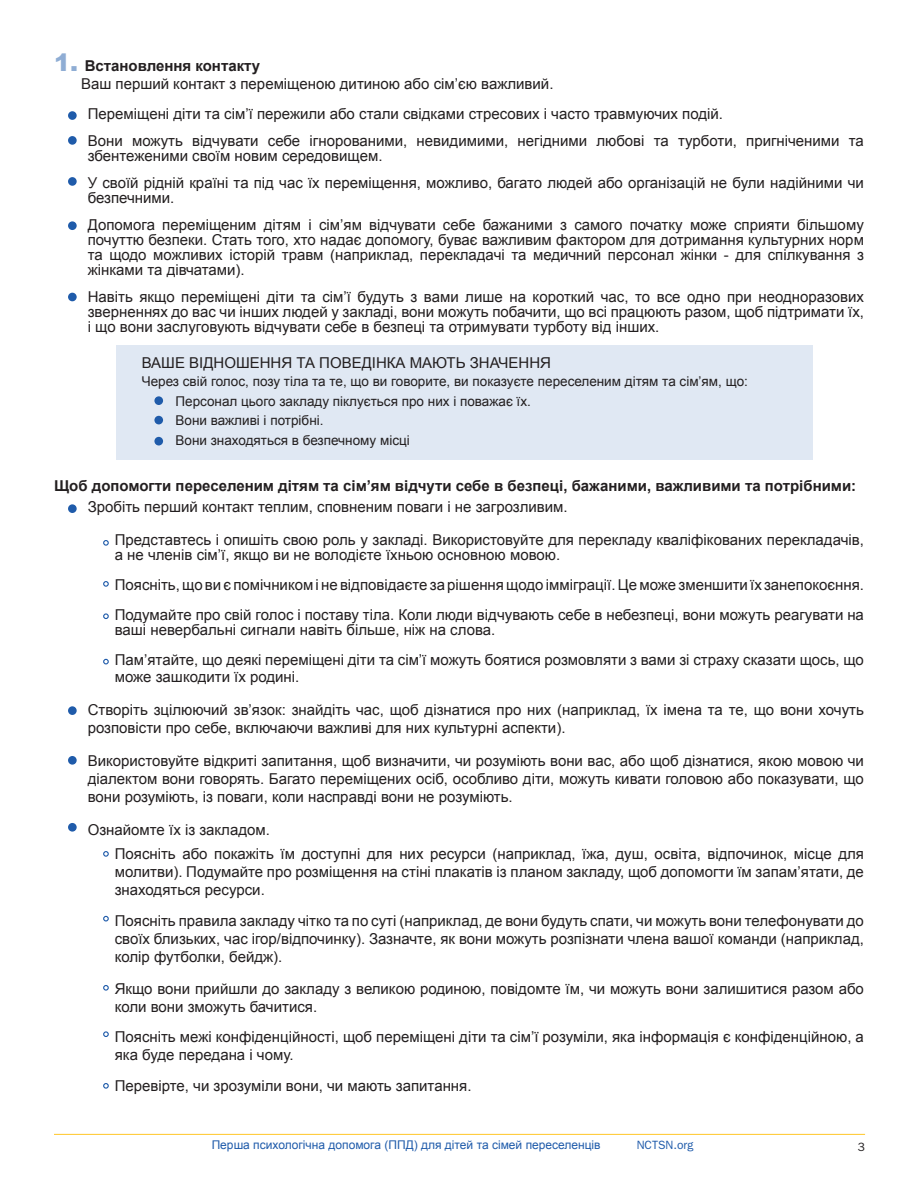
<style>
.page{position:relative;width:918px;height:1188px;background:#fff}
.page>*{position:absolute;margin:0;border:0;box-sizing:border-box;transform-origin:0 0}
.t1{font:15px/15px "Arial";color:#231f20}
.t2{font:700 15px "Arial";color:#231f20}
.t3{font:13.5px "Arial";color:#231f20}
.t4{font:12px "Arial";color:#1f5baa}
.t5{font:12px "ITC Franklin Gothic Std";color:#1f5baa}
.t6{font:12px "ITC Franklin Gothic Std";color:#231f20}
.s1{font-weight:900;font-size:24px;color:#8fadd4}
</style>
<div class="page">
<hr style="left:54px;top:1134px;width:811px;height:1px;background:#ffc727">
<div style="left:117px;top:346px;width:696px;height:114px;background:#e0e8f3"></div>
<svg style="left:103px;top:851px;width:6px;height:6px"></svg>
<svg style="left:103px;top:985px;width:6px;height:6px"></svg>
<svg style="left:103px;top:916px;width:6px;height:6px"></svg>
<svg style="left:103px;top:1031px;width:6px;height:6px"></svg>
<svg style="left:103px;top:1083px;width:6px;height:6px"></svg>
<svg style="left:103px;top:540px;width:6px;height:6px"></svg>
<svg style="left:103px;top:659px;width:6px;height:5px"></svg>
<svg style="left:103px;top:613px;width:6px;height:6px"></svg>
<svg style="left:103px;top:581px;width:6px;height:6px"></svg>
<div style="left:68px;top:221px;width:9px;height:9px;background:#1f5baa;border-radius:50%"></div>
<div style="left:68px;top:293px;width:9px;height:8px;background:#1f5baa;border-radius:50%"></div>
<div style="left:68px;top:504px;width:9px;height:9px;background:#1f5baa;border-radius:50%"></div>
<div style="left:68px;top:756px;width:9px;height:9px;background:#1f5baa;border-radius:50%"></div>
<div style="left:68px;top:823px;width:9px;height:9px;background:#1f5baa;border-radius:50%"></div>
<div style="left:68px;top:706px;width:9px;height:9px;background:#1f5baa;border-radius:50%"></div>
<div style="left:68px;top:177px;width:9px;height:9px;background:#1f5baa;border-radius:50%"></div>
<div style="left:68px;top:136px;width:9px;height:9px;background:#1f5baa;border-radius:50%"></div>
<div style="left:68px;top:111px;width:9px;height:9px;background:#1f5baa;border-radius:50%"></div>
<div style="left:154px;top:396px;width:9px;height:9px;background:#1f5baa;border-radius:50%"></div>
<div style="left:154px;top:437px;width:9px;height:9px;background:#1f5baa;border-radius:50%"></div>
<div style="left:154px;top:416px;width:9px;height:8px;background:#1f5baa;border-radius:50%"></div>
<p class="t2" style="left:54px;top:56px;width:208px"><span class="s1">1.</span> Встановлення контакту</p>
<p class="t1" style="left:81px;top:77px;width:474px">Ваш перший контакт з переміщеною дитиною або сім’єю важливий.</p>
<p class="t1" style="left:88px;top:107px;width:637px">Переміщені діти та сім’ї пережили або стали свідками стресових і часто травмуючих подій.</p>
<p class="t1" style="left:88px;top:134px;width:778px">Вони можуть відчувати себе ігнорованими, невидимими, негідними любові та турботи, пригніченими та збентеженими своїм новим середовищем.</p>
<p class="t1" style="left:88px;top:176px;width:778px">У своїй рідній країні та під час їх переміщення, можливо, багато людей або організацій не були надійними чи безпечними.</p>
<p class="t1" style="left:88px;top:218px;width:778px;text-align:justify">Допомога переміщеним дітям і сім’ям відчувати себе бажаними з самого початку може сприяти більшому почуттю безпеки. Стать того, хто надає допомогу, буває важливим фактором для дотримання культурних норм та щодо можливих історій травм (наприклад, перекладачі та медичний персонал жінки - для спілкування з жінками та дівчатами).</p>
<p class="t1" style="left:88px;top:290px;width:778px;text-align:justify">Навіть якщо переміщені діти та сім’ї будуть з вами лише на короткий час, то все одно при неодноразових зверненнях до вас чи інших людей у закладі, вони можуть побачити, що всі працюють разом, щоб підтримати їх, і що вони заслуговують відчувати себе в безпеці та отримувати турботу від інших.</p>
<p class="t1" style="left:142px;top:356px;width:411px">ВАШЕ ВІДНОШЕННЯ ТА ПОВЕДІНКА МАЮТЬ ЗНАЧЕННЯ</p>
<p class="t3" style="left:142px;top:373px;width:608px">Через свій голос, позу тіла та те, що ви говорите, ви показуєте переселеним дітям та сім’ям, що:</p>
<p class="t3" style="left:176px;top:392px;width:357px">Персонал цього закладу піклується про них і поважає їх.</p>
<p class="t3" style="left:176px;top:412px;width:150px">Вони важливі і потрібні.</p>
<p class="t3" style="left:176px;top:431px;width:236px">Вони знаходяться в безпечному місці</p>
<p class="t2" style="left:54px;top:476px;width:804px">Щоб допомогти переселеним дітям та сім’ям відчути себе в безпеці, бажаними, важливими та потрібними:</p>
<p class="t1" style="left:88px;top:500px;width:481px">Зробіть перший контакт теплим, сповненим поваги і не загрозливим.</p>
<p class="t1" style="left:115px;top:533px;width:751px">Представтесь і опишіть свою роль у закладі. Використовуйте для перекладу кваліфікованих перекладачів, а не членів сім’ї, якщо ви не володієте їхньою основною мовою.</p>
<p class="t1" style="left:115px;top:578px;width:751px">Поясніть, що ви є помічником і не відповідаєте за рішення щодо імміграції. Це може зменшити їх занепокоєння.</p>
<p class="t1" style="left:115px;top:608px;width:751px">Подумайте про свій голос і поставу тіла. Коли люди відчувають себе в небезпеці, вони можуть реагувати на ваші невербальні сигнали навіть більше, ніж на слова.</p>
<p class="t1" style="left:115px;top:652px;width:751px;line-height:16.5px">Пам’ятайте, що деякі переміщені діти та сім’ї можуть боятися розмовляти з вами зі страху сказати щось, що може зашкодити їх родині.</p>
<p class="t1" style="left:88px;top:701px;width:778px;line-height:18px">Створіть зцілюючий зв’язок: знайдіть час, щоб дізнатися про них (наприклад, їх імена та те, що вони хочуть розповісти про себе, включаючи важливі для них культурні аспекти).</p>
<p class="t1" style="left:88px;top:752px;width:778px;line-height:18px;text-align:justify">Використовуйте відкриті запитання, щоб визначити, чи розуміють вони вас, або щоб дізнатися, якою мовою чи діалектом вони говорять. Багато переміщених осіб, особливо діти, можуть кивати головою або показувати, що вони розуміють, із поваги, коли насправді вони не розуміють.</p>
<p class="t1" style="left:88px;top:822px;width:184px">Ознайомте їх із закладом.</p>
<p class="t1" style="left:115px;top:845px;width:751px;line-height:18px;text-align:justify">Поясніть або покажіть їм доступні для них ресурси (наприклад, їжа, душ, освіта, відпочинок, місце для молитви). Подумайте про розміщення на стіні плакатів із планом закладу, щоб допомогти їм запам’ятати, де знаходяться ресурси.</p>
<p class="t1" style="left:115px;top:912px;width:751px;line-height:18px;text-align:justify">Поясніть правила закладу чітко та по суті (наприклад, де вони будуть спати, чи можуть вони телефонувати до своїх близьких, час ігор/відпочинку). Зазначте, як вони можуть розпізнати члена вашої команди (наприклад, колір футболки, бейдж).</p>
<p class="t1" style="left:115px;top:980px;width:751px;line-height:18px">Якщо вони прийшли до закладу з великою родиною, повідомте їм, чи можуть вони залишитися разом або коли вони зможуть бачитися.</p>
<p class="t1" style="left:115px;top:1028px;width:751px;line-height:18px">Поясніть межі конфіденційності, щоб переміщені діти та сім’ї розуміли, яка інформація є конфіденційною, а яка буде передана і чому.</p>
<p class="t1" style="left:115px;top:1079px;width:358px">Перевірте, чи зрозуміли вони, чи мають запитання.</p>
<p class="t4" style="left:212px;top:1137px;width:390px">Перша психологічна допомога (ППД) для дітей та сімей переселенців</p>
<p class="t5" style="left:637px;top:1138px;width:58px">NCTSN.org</p>
<p class="t6" style="left:858px;top:1140px;width:9px">3</p>
</div>
